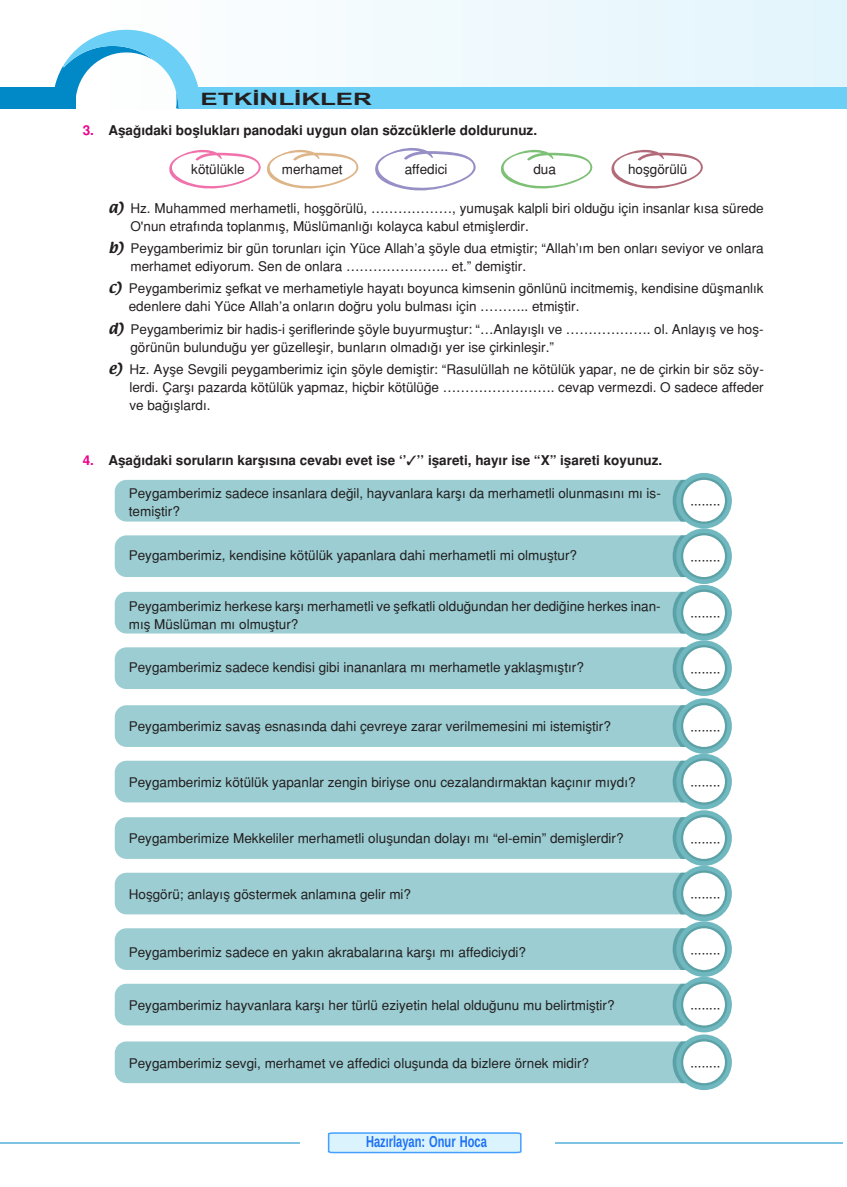
<style>
.page{position:relative;width:847px;height:1187px;background:#fff}
.page>*{position:absolute;margin:0;border:0;box-sizing:border-box;transform-origin:0 0}
.t1{font:700 17.1px "Arial";letter-spacing:.005em;color:#231f20;scale:1.52 1}
.t2{font:700 15.9px "Helvetica";letter-spacing:.005em;color:#1e71f5;scale:.7 1}
.t3{font:13.5px/18px "Helvetica Turk";color:#231f20}
.t4{font:13.5px "Helvetica Turk B";color:#231f20}
.s1{color:#ed028c}
.s2{font-family:"yargi Textile"}
</style>
<div class="page">
<svg style="left:169px;top:149px;width:190px;height:40px"></svg>
<svg style="left:375px;top:148px;width:101px;height:43px"></svg>
<svg style="left:611px;top:149px;width:92px;height:40px"></svg>
<svg style="left:501px;top:149px;width:92px;height:40px"></svg>
<div style="left:115px;top:480px;width:570px;height:41px;background:#9bcdd2"></div>
<div style="left:676px;top:473px;width:55px;height:55px;background:#70b8bf;border-radius:50%"></div>
<svg style="left:680px;top:477px;width:47px;height:47px"></svg>
<div style="left:683px;top:480px;width:41px;height:41px;background:#fff;border-radius:50%"></div>
<div style="left:115px;top:705px;width:570px;height:41px;background:#9bcdd2"></div>
<div style="left:676px;top:698px;width:55px;height:55px;background:#70b8bf;border-radius:50%"></div>
<svg style="left:680px;top:703px;width:47px;height:46px"></svg>
<div style="left:683px;top:705px;width:41px;height:41px;background:#fff;border-radius:50%"></div>
<div style="left:115px;top:592px;width:570px;height:41px;background:#9bcdd2"></div>
<div style="left:676px;top:585px;width:55px;height:55px;background:#70b8bf;border-radius:50%"></div>
<svg style="left:680px;top:589px;width:47px;height:46px"></svg>
<div style="left:683px;top:592px;width:41px;height:41px;background:#fff;border-radius:50%"></div>
<div style="left:115px;top:817px;width:570px;height:41px;background:#9bcdd2"></div>
<div style="left:676px;top:810px;width:55px;height:55px;background:#70b8bf;border-radius:50%"></div>
<svg style="left:680px;top:814px;width:47px;height:47px"></svg>
<div style="left:683px;top:817px;width:41px;height:41px;background:#fff;border-radius:50%"></div>
<div style="left:115px;top:928px;width:570px;height:41px;background:#9bcdd2"></div>
<div style="left:676px;top:921px;width:55px;height:55px;background:#70b8bf;border-radius:50%"></div>
<svg style="left:680px;top:925px;width:47px;height:47px"></svg>
<div style="left:683px;top:928px;width:41px;height:41px;background:#fff;border-radius:50%"></div>
<div style="left:115px;top:535px;width:570px;height:42px;background:#9bcdd2"></div>
<div style="left:676px;top:528px;width:55px;height:56px;background:#70b8bf;border-radius:50%"></div>
<svg style="left:680px;top:533px;width:47px;height:46px"></svg>
<div style="left:683px;top:535px;width:41px;height:42px;background:#fff;border-radius:50%"></div>
<div style="left:115px;top:760px;width:570px;height:42px;background:#9bcdd2"></div>
<div style="left:676px;top:753px;width:55px;height:56px;background:#70b8bf;border-radius:50%"></div>
<svg style="left:680px;top:758px;width:47px;height:46px"></svg>
<div style="left:683px;top:760px;width:41px;height:42px;background:#fff;border-radius:50%"></div>
<div style="left:115px;top:647px;width:570px;height:42px;background:#9bcdd2"></div>
<div style="left:676px;top:640px;width:55px;height:56px;background:#70b8bf;border-radius:50%"></div>
<svg style="left:680px;top:645px;width:47px;height:46px"></svg>
<div style="left:683px;top:647px;width:41px;height:42px;background:#fff;border-radius:50%"></div>
<div style="left:115px;top:872px;width:570px;height:42px;background:#9bcdd2"></div>
<div style="left:676px;top:865px;width:55px;height:56px;background:#70b8bf;border-radius:50%"></div>
<svg style="left:680px;top:870px;width:47px;height:46px"></svg>
<div style="left:683px;top:872px;width:41px;height:42px;background:#fff;border-radius:50%"></div>
<div style="left:115px;top:983px;width:570px;height:42px;background:#9bcdd2"></div>
<div style="left:676px;top:976px;width:55px;height:56px;background:#70b8bf;border-radius:50%"></div>
<svg style="left:680px;top:981px;width:47px;height:46px"></svg>
<div style="left:683px;top:983px;width:41px;height:42px;background:#fff;border-radius:50%"></div>
<div style="left:115px;top:1041px;width:571px;height:42px;background:#9bcdd2"></div>
<div style="left:676px;top:1034px;width:55px;height:55px;background:#70b8bf;border-radius:50%"></div>
<svg style="left:680px;top:1039px;width:47px;height:46px"></svg>
<div style="left:683px;top:1041px;width:41px;height:42px;background:#fff;border-radius:50%"></div>
<svg style="left:0;top:0;width:846px;height:109px"></svg>
<div style="left:179px;top:88px;width:666px;height:21px;background:#6bcff6"></div>
<div style="left:0;top:88px;width:76px;height:21px;background:#0088c7"></div>
<svg style="left:53px;top:26px;width:149px;height:83px"></svg>
<svg style="left:327px;top:1132px;width:195px;height:21px;background:#c5e7fc"></svg>
<hr style="left:555px;top:1141px;width:287px;height:2px;background:#0088c7;opacity:.5">
<hr style="left:0;top:1142px;width:300px;height:1px;background:#7fc3e2">
<p class="t1" style="left:200px;top:90px;width:114px">ETKİNLİKLER</p>
<p class="t4" style="left:83px;top:123px;width:455px"><span class="s1">3.</span> Aşağıdaki boşlukları panodaki uygun olan sözcüklerle doldurunuz.</p>
<p class="t3" style="left:191px;top:160px;width:55px">kötülükle</p>
<p class="t3" style="left:282px;top:160px;width:62px">merhamet</p>
<p class="t3" style="left:404px;top:160px;width:44px">affedici</p>
<p class="t3" style="left:533px;top:160px;width:24px">dua</p>
<p class="t3" style="left:627px;top:160px;width:61px">hoşgörülü</p>
<p class="t3" style="left:130px;top:199px;width:634px;text-indent:-22px"><span class="s2">a)</span> Hz. Muhammed merhametli, hoşgörülü, ………………, yumuşak kalpli biri olduğu için insanlar kısa sürede<br>O'nun etrafında toplanmış, Müslümanlığı kolayca kabul etmişlerdir.</p>
<p class="t3" style="left:130px;top:239px;width:634px;text-indent:-22px"><span class="s2">b)</span> Peygamberimiz bir gün torunları için Yüce Allah’a şöyle dua etmiştir; “Allah’ım ben onları seviyor ve onlara merhamet ediyorum. Sen de onlara ………………….. et.” demiştir.</p>
<p class="t3" style="left:129px;top:279px;width:636px;text-indent:-20px"><span class="s2">c)</span> Peygamberimiz şefkat ve merhametiyle hayatı boyunca kimsenin gönlünü incitmemiş, kendisine düşmanlık edenlere dahi Yüce Allah’a onların doğru yolu bulması için ……….. etmiştir.</p>
<p class="t3" style="left:130px;top:320px;width:634px;text-indent:-22px"><span class="s2">d)</span> Peygamberimiz bir hadis-i şeriflerinde şöyle buyurmuştur: “…Anlayışlı ve ………………. ol. Anlayış ve hoş&shy;görünün bulunduğu yer güzelleşir, bunların olmadığı yer ise çirkinleşir.”</p>
<p class="t3" style="left:129px;top:360px;width:635px;text-align:justify;text-indent:-21px"><span class="s2">e)</span> Hz. Ayşe Sevgili peygamberimiz için şöyle demiştir: “Rasulüllah ne kötülük yapar, ne de çirkin bir söz söy&shy;lerdi. Çarşı pazarda kötülük yapmaz, hiçbir kötülüğe ……………………. cevap vermezdi. O sadece affeder ve bağışlardı.</p>
<p class="t4" style="left:83px;top:452px;width:580px"><span class="s1">4.</span> Aşağıdaki soruların karşısına cevabı evet ise ‘’✓’’ işareti, hayır ise “X” işareti koyunuz.</p>
<p class="t3" style="left:129px;top:484px;width:533px">Peygamberimiz sadece insanlara değil, hayvanlara karşı da merhametli olunmasını mı is&shy;temiştir?</p>
<p class="t3" style="left:129px;top:546px;width:449px">Peygamberimiz, kendisine kötülük yapanlara dahi merhametli mi olmuştur?</p>
<p class="t3" style="left:129px;top:597px;width:533px">Peygamberimiz herkese karşı merhametli ve şefkatli olduğundan her dediğine herkes inan&shy;mış Müslüman mı olmuştur?</p>
<p class="t3" style="left:129px;top:658px;width:456px">Peygamberimiz sadece kendisi gibi inananlara mı merhametle yaklaşmıştır?</p>
<p class="t3" style="left:129px;top:717px;width:483px">Peygamberimiz savaş esnasında dahi çevreye zarar verilmemesini mi istemiştir?</p>
<p class="t3" style="left:129px;top:773px;width:508px">Peygamberimiz kötülük yapanlar zengin biriyse onu cezalandırmaktan kaçınır mıydı?</p>
<p class="t3" style="left:129px;top:828px;width:496px">Peygamberimize Mekkeliler merhametli oluşundan dolayı mı “el-emin” demişlerdir?</p>
<p class="t3" style="left:129px;top:885px;width:284px">Hoşgörü; anlayış göstermek anlamına gelir mi?</p>
<p class="t3" style="left:129px;top:942px;width:398px">Peygamberimiz sadece en yakın akrabalarına karşı mı affediciydi?</p>
<p class="t3" style="left:129px;top:996px;width:487px">Peygamberimiz hayvanlara karşı her türlü eziyetin helal olduğunu mu belirtmiştir?</p>
<p class="t3" style="left:129px;top:1053px;width:461px">Peygamberimiz sevgi, merhamet ve affedici oluşunda da bizlere örnek midir?</p>
<p class="t2" style="left:366px;top:1132px;width:174px">Hazırlayan: Onur Hoca</p>
<p class="t3" style="left:720px;top:518px;width:32px;rotate:-180deg">........</p>
<p class="t3" style="left:720px;top:573px;width:32px;rotate:-180deg">........</p>
<p class="t3" style="left:720px;top:630px;width:32px;rotate:-180deg">........</p>
<p class="t3" style="left:720px;top:685px;width:32px;rotate:-180deg">........</p>
<p class="t3" style="left:720px;top:743px;width:32px;rotate:-180deg">........</p>
<p class="t3" style="left:720px;top:798px;width:32px;rotate:-180deg">........</p>
<p class="t3" style="left:720px;top:855px;width:32px;rotate:-180deg">........</p>
<p class="t3" style="left:720px;top:910px;width:32px;rotate:-180deg">........</p>
<p class="t3" style="left:720px;top:966px;width:32px;rotate:-180deg">........</p>
<p class="t3" style="left:720px;top:1021px;width:32px;rotate:-180deg">........</p>
<p class="t3" style="left:720px;top:1079px;width:32px;rotate:-180deg">........</p>
</div>
